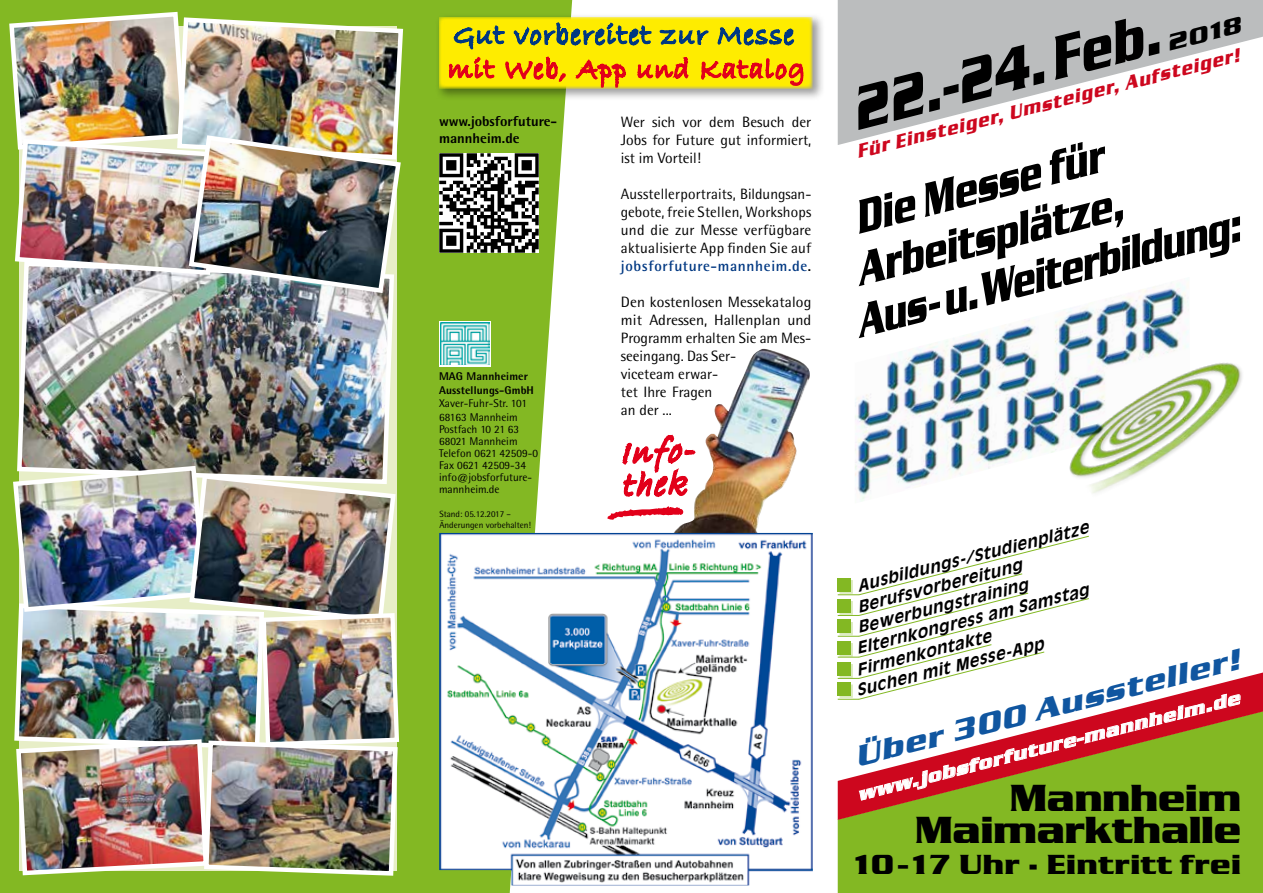
<style>
.page{position:relative;width:1263px;height:893px;background:#fff}
.page>*{position:absolute;margin:0;border:0;box-sizing:border-box;transform-origin:0 0}
.t1{font:italic 700 62.7px "Serpentine D";color:#000;scale:.7 1}
.t2{font:700 39px/31.5px "Serpentine D";letter-spacing:-.01em;color:#000;text-align:right;scale:.96 1}
.t3{font:italic 700 30px "Serpentine D";color:#1056a0}
.t4{font:700 28.5px "Serpentine D";letter-spacing:.02em;color:#000}
.t5{font:italic 700 19.65px "Serpentine D";color:#cd071e;scale:.79 1}
.t6{font:italic 700 18.45px "Serpentine D";color:#fff}
.t7{font:italic 700 15.9px "Antique Olive Std";color:#000}
.t8{font:15px/18px "Rotis Semi Sans Std";color:#000;text-align:justify}
.t9{font:800 14.25px/16.5px "Rotis Semi Sans Std";color:#000}
.t10{font:11.25px/12px "Rotis Semi Sans Std";color:#000}
.t11{font:800 11.25px/13.5px "Rotis Semi Sans Std";letter-spacing:.01em;color:#000}
.t12{font:9px/10.5px "Rotis Semi Sans Std";color:#000}
.s1{font-weight:700;color:#003882}
.s2{font-weight:700}
.s3{font-size:23.4px}
</style>
<div class="page">
<svg style="left:411px;top:0;width:171px;height:893px"></svg>
<div style="left:0;top:0;width:411px;height:893px;background:#83b823"></div>
<svg style="left:439px;top:321px;width:52px;height:45px"></svg>
<img style="left:440px;top:322px;width:49px;height:43px">
<div style="left:838px;top:820px;width:425px;height:73px;background:#83b823"></div>
<svg style="left:838px;top:0;width:425px;height:145px;background:#c2c3c4"></svg>
<svg style="left:838px;top:672px;width:425px;height:148px;background:#8e9f23"></svg>
<img style="left:855px;top:295px;width:334px;height:206px">
<img style="left:1065px;top:352px;width:177px;height:149px">
<svg style="left:858px;top:47px;width:382px;height:248px"></svg>
<img style="left:439px;top:153px;width:100px;height:100px">
<svg style="left:838px;top:535px;width:402px;height:266px"></svg>
<div style="left:840px;top:580px;width:13px;height:13px;background:#83b823;opacity:.3"></div>
<div style="left:838px;top:578px;width:13px;height:13px;background:#83b823"></div>
<div style="left:840px;top:601px;width:13px;height:13px;background:#83b823;opacity:.3"></div>
<div style="left:838px;top:599px;width:13px;height:13px;background:#83b823"></div>
<div style="left:840px;top:622px;width:13px;height:13px;background:#daeabe"></div>
<div style="left:838px;top:620px;width:13px;height:13px;background:#83b823"></div>
<div style="left:840px;top:643px;width:13px;height:13px;background:#83b823;opacity:.3"></div>
<div style="left:838px;top:641px;width:13px;height:13px;background:#83b823"></div>
<div style="left:840px;top:664px;width:13px;height:13px;background:#83b823;opacity:.3"></div>
<div style="left:838px;top:662px;width:13px;height:13px;background:#83b823"></div>
<div style="left:840px;top:685px;width:13px;height:13px;background:#daeabe"></div>
<div style="left:838px;top:683px;width:13px;height:13px;background:#83b823"></div>
<img style="left:17px;top:296px;width:379px;height:167px">
<img style="left:698px;top:349px;width:112px;height:184px">
<img style="left:439px;top:533px;width:374px;height:352px">
<img style="left:13px;top:463px;width:387px;height:413px">
<img style="left:9px;top:11px;width:395px;height:285px">
<div style="left:435px;top:13px;width:390px;height:88px;background:#000;opacity:.4"></div>
<svg style="left:439px;top:16px;width:374px;height:113px"></svg>
<svg style="left:606px;top:434px;width:92px;height:174px"></svg>
<p class="t9" style="left:439px;top:113px;width:120px">www.jobsforfuture&shy;mannheim.de</p>
<p class="t11" style="left:439px;top:369px;width:96px">MAG Mannheimer<br>Ausstellungs-GmbH</p>
<p class="t10" style="left:439px;top:396px;width:89px;line-height:13.5px">Xaver-Fuhr-Str. 101<br>68163 Mannheim</p>
<p class="t10" style="left:439px;top:423px;width:100px">Postfach 10 21 63<br>68021 Mannheim<br>Telefon 0621 42509-0<br>Fax 0621 42509-34 info@jobsforfuture&shy;mannheim.de</p>
<p class="t12" style="left:439px;top:509px;width:93px">Stand: 05.12.2017 –<br>Änderungen vorbehalten!</p>
<p class="t8" style="left:621px;top:113px;width:192px">Wer sich vor dem Besuch der Jobs for Future gut informiert, ist im Vorteil!</p>
<p class="t8" style="left:621px;top:185px;width:192px">Ausstellerportraits, Bildungsan&shy;gebote, freie Stellen, Workshops und die zur Messe verfügbare aktualisierte App finden Sie auf <span class="s1">jobsforfuture-mannheim.de</span><span class="s2">.</span></p>
<p class="t8" style="left:621px;top:293px;width:192px;text-align:left">Den kostenlosen Messekatalog mit Adressen, Hallenplan und<br>Programm erhalten Sie am Mes&shy;seeingang. Das Ser-<br>viceteam erwar-<br>tet Ihre Fragen<br>an der ...</p>
<h1 class="t1" style="left:842px;top:75px;width:571px;rotate:-14deg">22.-24. Feb. <span class="s3">2018</span></h1>
<h3 class="t5" style="left:854px;top:140px;width:501px;rotate:-14deg">Für Einsteiger, Umsteiger, Aufsteiger!</h3>
<p class="t7" style="left:855px;top:576px;width:239px;rotate:-14deg">Ausbildungs-/Studienplätze</p>
<p class="t7" style="left:855px;top:597px;width:171px;rotate:-14deg">Berufsvorbereitung</p>
<p class="t7" style="left:855px;top:618px;width:177px;rotate:-14deg">Bewerbungstraining</p>
<p class="t7" style="left:854px;top:639px;width:241px;rotate:-14deg">Elternkongress am Samstag</p>
<p class="t7" style="left:854px;top:660px;width:140px;rotate:-14deg">Firmenkontakte</p>
<p class="t7" style="left:854px;top:681px;width:194px;rotate:-14deg">Suchen mit Messe-App</p>
<h3 class="t3" style="left:851px;top:739px;width:398px;rotate:-14deg">Über 300 Aussteller!</h3>
<p class="t6" style="left:855px;top:784px;width:395px;rotate:-14deg">www.jobsforfuture-mannheim.de</p>
<h2 class="t2" style="left:915px;top:783px;width:341px">Mannheim<br>Maimarkthalle</h2>
<h3 class="t4" style="left:851px;top:849px;width:392px">10 -17 Uhr ∙ Eintritt frei</h3>
</div>
